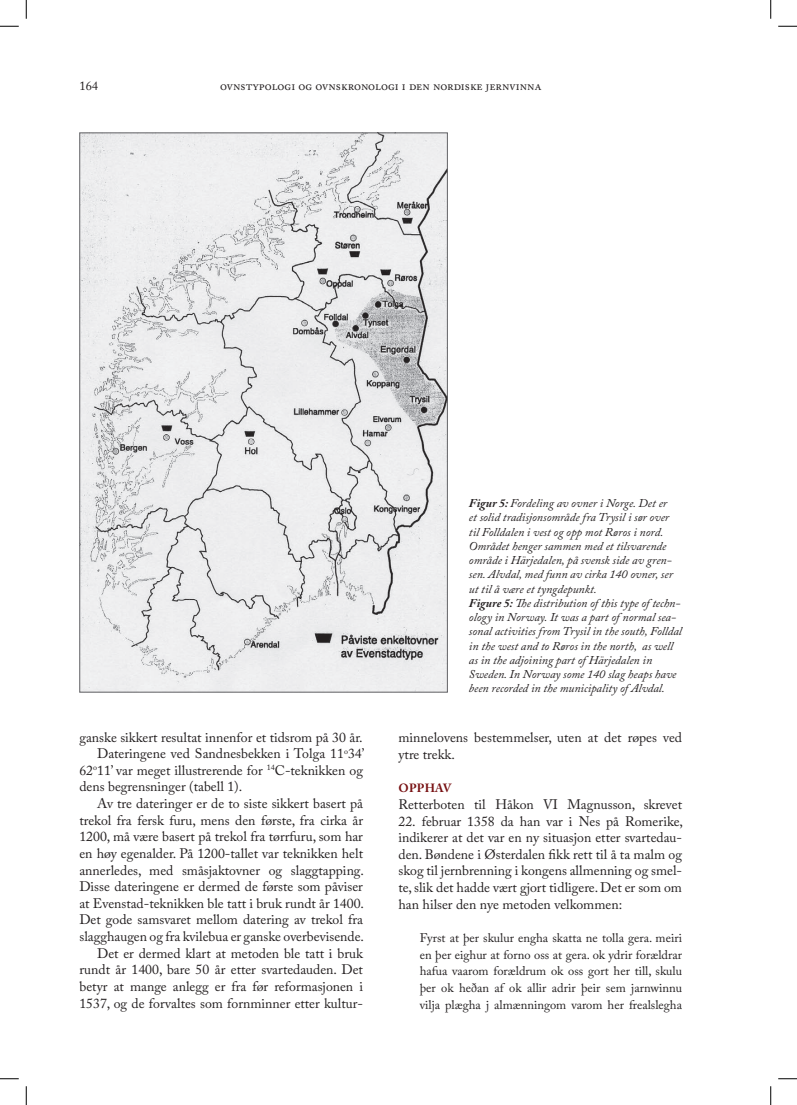
<style>
.page{position:relative;width:797px;height:1105px;background:#fff}
.page>*{position:absolute;margin:0;border:0;box-sizing:border-box;transform-origin:0 0}
.t1{font:13.75px/16.6px "Adobe Caslon Pro";color:#231f20}
.t2{font:13.75px "Adobe Caslon Pro";letter-spacing:-.025em;color:#231f20}
.t3{font:12.5px/16.6px "Adobe Caslon Pro";color:#231f20;text-align:justify}
.t4{font:italic 11.88px/14.2px "Adobe Caslon Pro";color:#231f20}
.t5{font:700 11.88px "Adobe Caslon Pro";letter-spacing:.015em;color:#771012}
.s1{font-weight:700}
</style>
<div class="page">
<img style="left:81px;top:135px;width:364px;height:555px">
<svg style="left:0;top:25px;width:19px;height:2px"></svg>
<svg style="left:778px;top:25px;width:19px;height:2px"></svg>
<svg style="left:0;top:1078px;width:19px;height:1px"></svg>
<svg style="left:778px;top:1078px;width:19px;height:1px"></svg>
<svg style="left:25px;top:0;width:2px;height:19px"></svg>
<svg style="left:25px;top:1086px;width:2px;height:19px"></svg>
<svg style="left:770px;top:0;width:1px;height:19px"></svg>
<svg style="left:770px;top:1086px;width:1px;height:19px"></svg>
<p class="t3" style="left:79px;top:77px;width:20px">164</p>
<p class="t3" style="left:220px;top:77px;width:323px">ovnstypologi og ovnskronologi i den nordiske jernvinna</p>
<p class="t1" style="left:79px;top:728px;width:285px">ganske sikkert resultat innenfor et tidsrom på 30 år.</p>
<p class="t1" style="left:97px;top:745px;width:269px">Dateringene ved Sandnesbekken i Tolga 11<sup>o</sup>34’</p>
<p class="t1" style="left:79px;top:762px;width:285px">62<sup>o</sup>11’ var meget illustrerende for <sup>14</sup>C-teknikken og</p>
<p class="t1" style="left:79px;top:778px;width:164px">dens begrensninger (tabell 1).</p>
<p class="t1" style="left:97px;top:795px;width:267px">Av tre dateringer er de to siste sikkert basert på</p>
<p class="t1" style="left:79px;top:812px;width:285px">trekol fra fersk furu, mens den første, fra cirka år</p>
<p class="t1" style="left:79px;top:828px;width:285px">1200, må være basert på trekol fra tørrfuru, som har</p>
<p class="t2" style="left:79px;top:845px;width:285px">en høy egenalder. På 1200-tallet var teknikken helt</p>
<p class="t1" style="left:79px;top:861px;width:286px">annerledes, med småsjaktovner og slaggtapping.</p>
<p class="t1" style="left:79px;top:878px;width:285px">Disse dateringene er dermed de første som påviser</p>
<p class="t1" style="left:79px;top:895px;width:286px">at Evenstad-teknikken ble tatt i bruk rundt år 1400.</p>
<p class="t1" style="left:79px;top:911px;width:285px">Det gode samsvaret mellom datering av trekol fra</p>
<p class="t1" style="left:79px;top:928px;width:286px">slagghaugen og fra kvilebua er ganske overbevisende.</p>
<p class="t1" style="left:97px;top:945px;width:268px">Det er dermed klart at metoden ble tatt i bruk</p>
<p class="t1" style="left:79px;top:961px;width:285px">rundt år 1400, bare 50 år etter svartedauden. Det</p>
<p class="t1" style="left:79px;top:978px;width:285px">betyr at mange anlegg er fra før reformasjonen i</p>
<p class="t1" style="left:79px;top:994px;width:285px">1537, og de forvaltes som fornminner etter kultur-</p>
<p class="t4" style="left:469px;top:496px;width:214px"><span class="s1">Figur 5:</span> Fordeling av ovner i Norge. Det er<br>et solid tradisjonsområde fra Trysil i sør over til Folldalen i vest og opp mot Røros i nord.<br>Området henger sammen med et tilsvarende område i Härjedalen, på svensk side av gren&shy;sen. Alvdal, med funn av cirka 140 ovner, ser ut til å være et tyngdepunkt.<br><span class="s1">Figure 5:</span> The distribution of this type of techn&shy;ology in Norway. It was a part of normal sea&shy;sonal activities from Trysil in the south, Folldal in the west and to Røros in the north, as well as in the adjoining part of Härjedalen in Sweden. In Norway some 140 slag heaps have been recorded in the municipality of Alvdal.</p>
<p class="t1" style="left:398px;top:729px;width:285px">minnelovens bestemmelser, uten at det røpes ved ytre trekk.</p>
<p class="t5" style="left:398px;top:781px;width:54px">OPPHAV</p>
<p class="t1" style="left:398px;top:796px;width:285px">Retterboten til Håkon VI Magnusson, skrevet</p>
<p class="t1" style="left:398px;top:812px;width:286px;text-align:justify">22. februar 1358 da han var i Nes på Romerike, indikerer at det var en ny situasjon etter svartedau&shy;den. Bøndene i Østerdalen fikk rett til å ta malm og skog til jernbrenning i kongens allmenning og smel&shy;te, slik det hadde vært gjort tidligere. Det er som om han hilser den nye metoden velkommen:</p>
<p class="t3" style="left:420px;top:929px;width:264px">Fyrst at þer skulur engha skatta ne tolla gera. meiri en þer eighur at forno oss at gera. ok ydrir forældrar hafua vaarom forældrum ok oss gort her till, skulu þer ok heðan af ok allir adrir þeir sem jarnwinnu vilja plægha j almænningom varom her frealslegha</p>
</div>
